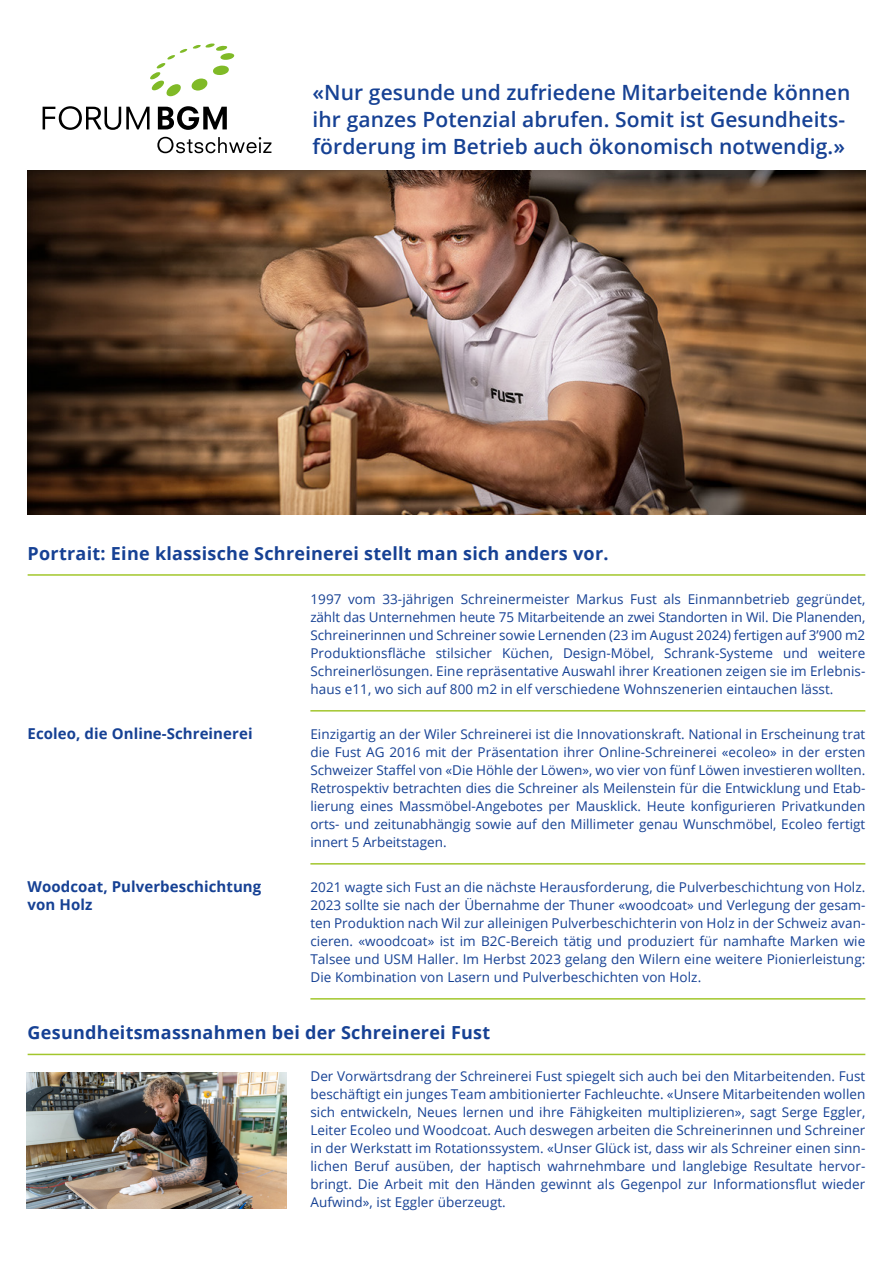
<style>
.page{position:relative;width:893px;height:1263px;background:#fff}
.page>*{position:absolute;margin:0;border:0;box-sizing:border-box;transform-origin:0 0}
.t1{font:600 21px/27px "Open Sans";letter-spacing:.005em;color:#164194}
.t2{font:700 18px "Open Sans";letter-spacing:.015em;color:#164194}
.t3{font:700 15px/18px "Open Sans";letter-spacing:.005em;color:#164194}
.t4{font:13.5px/18px "Open Sans";letter-spacing:.005em;color:#164194;text-align:justify}
</style>
<div class="page">
<hr style="left:28px;top:574px;width:837px;height:2px;background:#a2c62c">
<hr style="left:310px;top:710px;width:555px;height:1px;background:#a2c62c">
<hr style="left:310px;top:863px;width:555px;height:1px;background:#a2c62c">
<hr style="left:310px;top:998px;width:555px;height:1px;background:#a2c62c">
<svg style="left:150px;top:43px;width:84px;height:53px"></svg>
<svg style="left:43px;top:106px;width:107px;height:24px"></svg>
<svg style="left:158px;top:106px;width:69px;height:24px"></svg>
<svg style="left:157px;top:137px;width:114px;height:16px"></svg>
<img style="left:28px;top:171px;width:837px;height:343px">
<hr style="left:28px;top:1054px;width:837px;height:1px;background:#a2c62c">
<img style="left:27px;top:1072px;width:259px;height:136px">
<h1 class="t1" style="left:313px;top:78px;width:539px">«Nur gesunde und zufriedene Mitarbeitende können ihr ganzes Potenzial abrufen. Somit ist Gesundheits&shy;förderung im Betrieb auch ökonomisch notwendig.»</h1>
<h2 class="t2" style="left:28px;top:541px;width:582px">Portrait: Eine klassische Schreinerei stellt man sich anders vor.</h2>
<p class="t3" style="left:28px;top:724px;width:226px">Ecoleo, die Online-Schreinerei</p>
<p class="t3" style="left:28px;top:877px;width:235px">Woodcoat, Pulverbeschichtung von Holz</p>
<p class="t4" style="left:310px;top:589px;width:556px">1997 vom 33-jährigen Schreinermeister Markus Fust als Einmannbetrieb gegründet, zählt das Unternehmen heute 75 Mitarbeitende an zwei Standorten in Wil. Die Planenden, Schreinerinnen und Schreiner sowie Lernenden (23 im August 2024) fertigen auf 3’900 m2<br>Produktionsfläche stilsicher Küchen, Design-Möbel, Schrank-Systeme und weitere Schreinerlösungen. Eine repräsentative Auswahl ihrer Kreationen zeigen sie im Erlebnis&shy;haus e11, wo sich auf 800 m2 in elf verschiedene Wohnszenerien eintauchen lässt.</p>
<p class="t4" style="left:310px;top:724px;width:556px">Einzigartig an der Wiler Schreinerei ist die Innovationskraft. National in Erscheinung trat die Fust AG 2016 mit der Präsentation ihrer Online-Schreinerei «ecoleo» in der ersten Schweizer Staffel von «Die Höhle der Löwen», wo vier von fünf Löwen investieren wollten.<br>Retrospektiv betrachten dies die Schreiner als Meilenstein für die Entwicklung und Etab&shy;lierung eines Massmöbel-Angebotes per Mausklick. Heute konfigurieren Privatkunden orts- und zeitunabhängig sowie auf den Millimeter genau Wunschmöbel, Ecoleo fertigt innert 5 Arbeitstagen.</p>
<p class="t4" style="left:310px;top:877px;width:556px">2021 wagte sich Fust an die nächste Herausforderung, die Pulverbeschichtung von Holz.<br>2023 sollte sie nach der Übernahme der Thuner «woodcoat» und Verlegung der gesam&shy;ten Produktion nach Wil zur alleinigen Pulverbeschichterin von Holz in der Schweiz avan&shy;cieren. «woodcoat» ist im B2C-Bereich tätig und produziert für namhafte Marken wie Talsee und USM Haller. Im Herbst 2023 gelang den Wilern eine weitere Pionierleistung:<br>Die Kombination von Lasern und Pulverbeschichten von Holz.</p>
<h2 class="t2" style="left:28px;top:1019px;width:464px">Gesundheitsmassnahmen bei der Schreinerei Fust</h2>
<p class="t4" style="left:310px;top:1066px;width:556px">Der Vorwärtsdrang der Schreinerei Fust spiegelt sich auch bei den Mitarbeitenden. Fust beschäftigt ein junges Team ambitionierter Fachleuchte. «Unsere Mitarbeitenden wollen sich entwickeln, Neues lernen und ihre Fähigkeiten multiplizieren», sagt Serge Eggler, Leiter Ecoleo und Woodcoat. Auch deswegen arbeiten die Schreinerinnen und Schreiner in der Werkstatt im Rotationssystem. «Unser Glück ist, dass wir als Schreiner einen sinn&shy;lichen Beruf ausüben, der haptisch wahrnehmbare und langlebige Resultate hervor&shy;bringt. Die Arbeit mit den Händen gewinnt als Gegenpol zur Informationsflut wieder Aufwind», ist Eggler überzeugt.</p>
</div>
